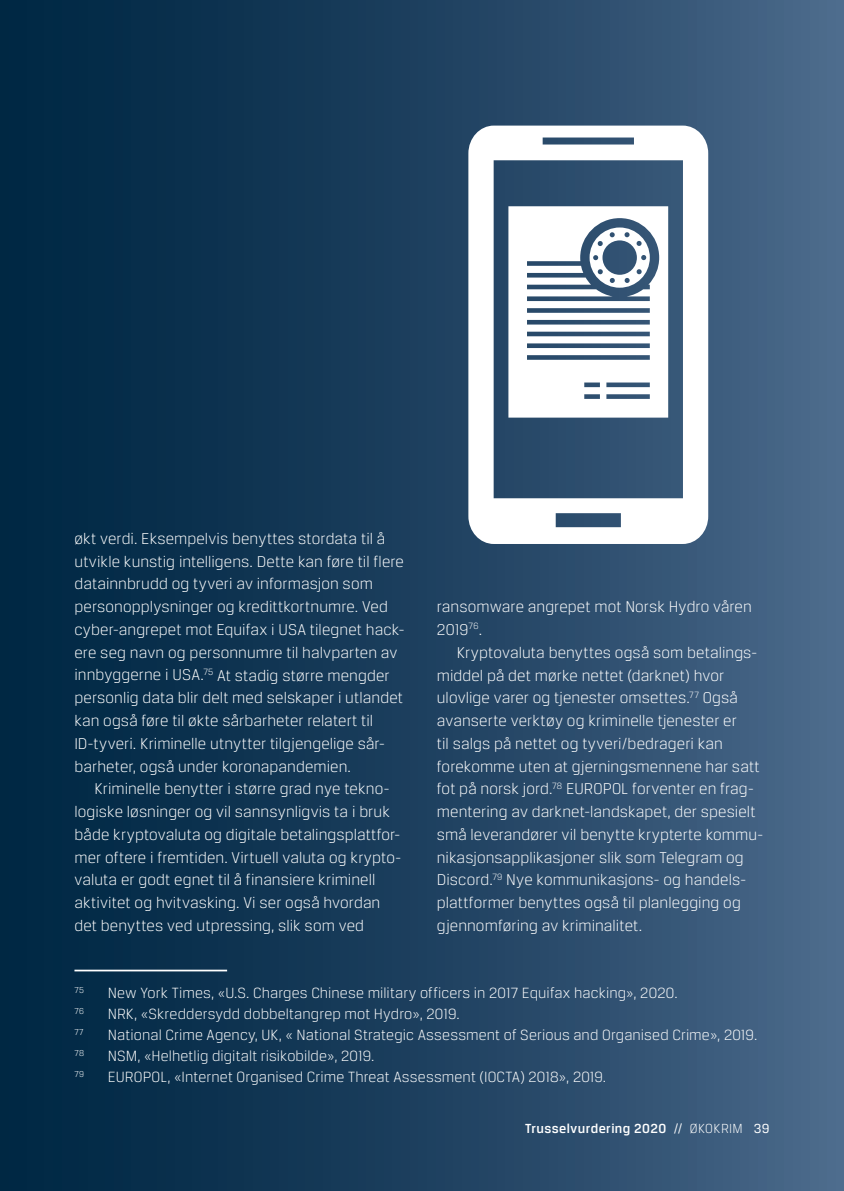
<style>
.page{position:relative;width:844px;height:1191px;background:#fff}
.page>*{position:absolute;margin:0;border:0;box-sizing:border-box;transform-origin:0 0}
.t1{font:300 16.62px/22.8px "Breuer Text";letter-spacing:.005em;color:#fff}
.t2{font:300 15.75px "Breuer Text";letter-spacing:.005em;color:#fff}
.t3{font:500 14px "Breuer Text";letter-spacing:.03em;color:#fff}
.t4{font:300 9.1px "Breuer Text";letter-spacing:.03em;color:#fff}
.s1{font-weight:400}
.s2{font-weight:300}
</style>
<div class="page">
<div style="left:0;top:0;width:843px;height:1191px;background:linear-gradient(to right,#00213d,#486587)"></div>
<hr style="left:74px;top:969px;width:153px;height:2px;background:#fff">
<svg style="left:468px;top:126px;width:240px;height:418px"></svg>
<p class="t1" style="left:74px;top:527px;width:331px">økt verdi. Eksempelvis benyttes stordata til å utvikle kunstig intelligens. Dette kan føre til flere datainnbrudd og tyveri av informasjon som personopplysninger og kredittkortnumre. Ved cyber-angrepet mot Equifax i USA tilegnet hack&shy;ere seg navn og personnumre til halvparten av innbyggerne i USA.<sup>75</sup> At stadig større mengder personlig data blir delt med selskaper i utlandet kan også føre til økte sårbarheter relatert til ID-tyveri. Kriminelle utnytter tilgjengelige sår&shy;barheter, også under koronapandemien.</p>
<p class="t1" style="left:74px;top:777px;width:328px;text-indent:20px">Kriminelle benytter i større grad nye tekno&shy;logiske løsninger og vil sannsynligvis ta i bruk både kryptovaluta og digitale betalingsplattfor&shy;mer oftere i fremtiden. Virtuell valuta og krypto&shy;valuta er godt egnet til å finansiere kriminell aktivitet og hvitvasking. Vi ser også hvordan det benyttes ved utpressing, slik som ved</p>
<p class="t1" style="left:437px;top:595px;width:316px">ransomware angrepet mot Norsk Hydro våren<br>2019<sup>76</sup>.</p>
<p class="t1" style="left:437px;top:641px;width:327px;text-indent:20px">Kryptovaluta benyttes også som betalings&shy;middel på det mørke nettet (darknet) hvor ulovlige varer og tjenester omsettes.<sup>77</sup> Også avanserte verktøy og kriminelle tjenester er<br>til salgs på nettet og tyveri/bedrageri kan forekomme uten at gjerningsmennene har satt fot på norsk jord.<sup>78</sup> EUROPOL forventer en frag&shy;mentering av darknet-landskapet, der spesielt små leverandører vil benytte krypterte kommu&shy;nikasjonsapplikasjoner slik som Telegram og Discord.<sup>79</sup> Nye kommunikasjons- og handels&shy;plattformer benyttes også til planlegging og gjennomføring av kriminalitet.</p>
<p class="t4" style="left:74px;top:984px;width:11px">75</p>
<p class="t2" style="left:108px;top:984px;width:571px">New York Times, «U.S. Charges Chinese military officers in 2017 Equifax hacking», 2020.</p>
<p class="t4" style="left:74px;top:1005px;width:11px">76</p>
<p class="t2" style="left:108px;top:1005px;width:353px">NRK, «Skreddersydd dobbeltangrep mot Hydro», 2019.</p>
<p class="t4" style="left:74px;top:1026px;width:11px">77</p>
<p class="t2" style="left:108px;top:1026px;width:650px">National Crime Agency, UK, « National Strategic Assessment of Serious and Organised Crime», 2019.</p>
<p class="t4" style="left:74px;top:1047px;width:11px">78</p>
<p class="t2" style="left:108px;top:1047px;width:268px">NSM, «Helhetlig digitalt risikobilde», 2019.</p>
<p class="t4" style="left:74px;top:1068px;width:11px">79</p>
<p class="t2" style="left:108px;top:1068px;width:499px">EUROPOL, «Internet Organised Crime Threat Assessment (IOCTA) 2018», 2019.</p>
<p class="t3" style="left:525px;top:1120px;width:246px">Trusselvurdering 2020 <span class="s1">//</span> <span class="s2">ØKOKRIM</span> <span class="s1">39</span></p>
</div>
